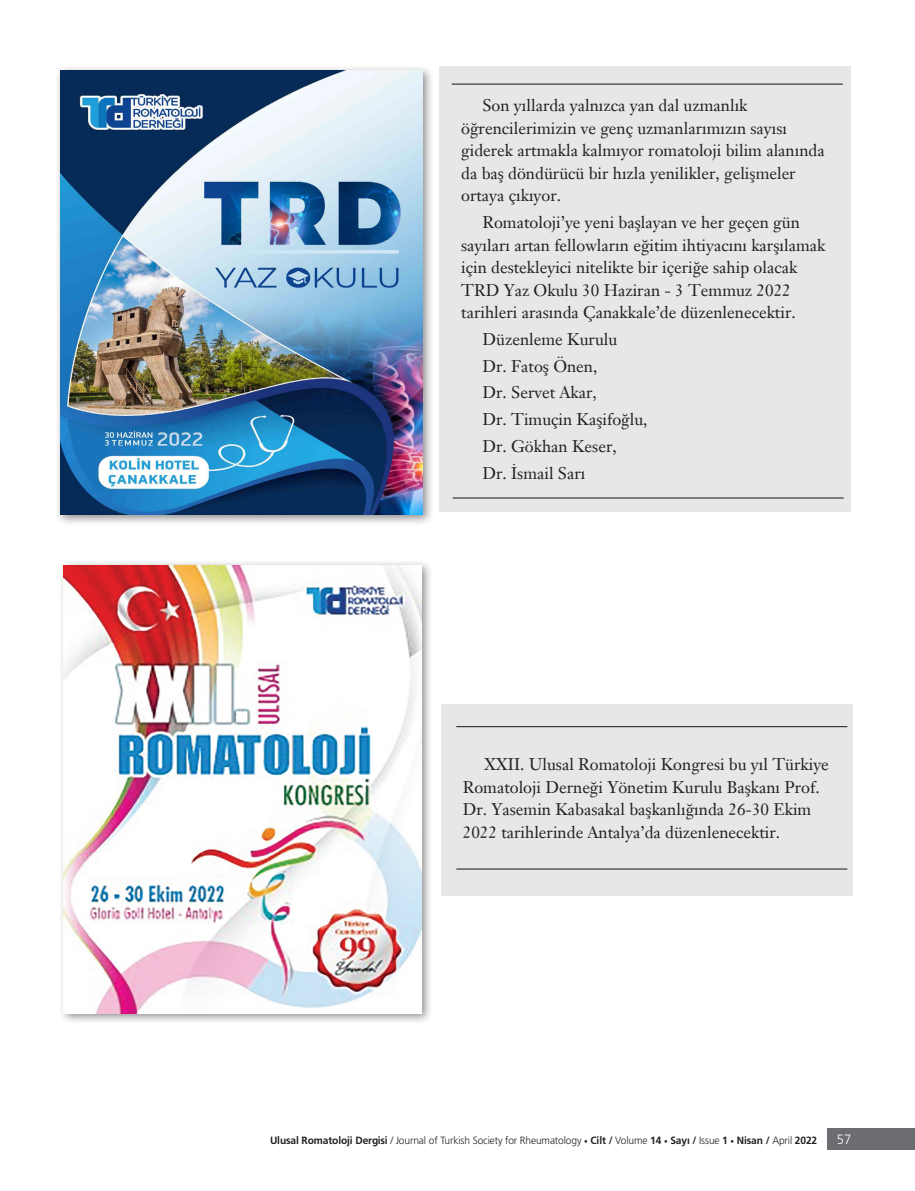
<style>
.page{position:relative;width:915px;height:1191px;background:#fff}
.page>*{position:absolute;margin:0;border:0;box-sizing:border-box;transform-origin:0 0}
.YAZI{font:16.5px/22.5px "Janson Text W04 55 Roman";color:#231f20}
.t1{font:13.5px "Frutiger Light Nr Tr";color:#fff;scale:.95 1}
.t2{font:10.5px "Frutiger Light Nr Tr";letter-spacing:-.01em;color:#231f20}
.s1{font-family:"Frutiger Bold Tr"}
.s2{font-size:7.5px}
</style>
<div class="page">
<div style="left:826px;top:1128px;width:88px;height:21px;background:#6c6d70"></div>
<div style="left:55px;top:65px;width:380px;height:461px;background:#231f20;opacity:.5"></div>
<img style="left:60px;top:70px;width:362px;height:444px">
<div style="left:439px;top:67px;width:411px;height:445px;background:#e6e7e9"></div>
<div style="left:441px;top:704px;width:411px;height:191px;background:#e6e7e9"></div>
<hr style="left:451px;top:84px;width:391px;height:1px;background:#231f20">
<hr style="left:456px;top:726px;width:391px;height:1px;background:#231f20">
<hr style="left:452px;top:497px;width:391px;height:1px;background:#231f20">
<hr style="left:456px;top:868px;width:391px;height:1px;background:#231f20">
<div style="left:58px;top:559px;width:375px;height:466px;background:#231f20;opacity:.5"></div>
<img style="left:64px;top:565px;width:357px;height:448px">
<p class="YAZI" style="left:461px;top:94px;width:365px;text-indent:21px">Son yıllarda yalnızca yan dal uzmanlık öğrencilerimizin ve genç uzmanlarımızın sayısı giderek artmakla kalmıyor romatoloji bilim alanında da baş döndürücü bir hızla yenilikler, gelişmeler ortaya çıkıyor.</p>
<p class="YAZI" style="left:461px;top:211px;width:365px;text-indent:21px">Romatoloji’ye yeni başlayan ve her geçen gün sayıları artan fellowların eğitim ihtiyacını karşılamak için destekleyici nitelikte bir içeriğe sahip olacak TRD Yaz Okulu 30 Haziran - 3 Temmuz 2022 tarihleri arasında Çanakkale’de düzenlenecektir.</p>
<p class="YAZI" style="left:482px;top:328px;width:136px">Düzenleme Kurulu</p>
<p class="YAZI" style="left:482px;top:355px;width:116px">Dr. Fatoş Önen,</p>
<p class="YAZI" style="left:482px;top:381px;width:116px">Dr. Servet Akar,</p>
<p class="YAZI" style="left:482px;top:408px;width:166px">Dr. Timuçin Kaşifoğlu,</p>
<p class="YAZI" style="left:482px;top:435px;width:136px">Dr. Gökhan Keser,</p>
<p class="YAZI" style="left:482px;top:462px;width:104px">Dr. İsmail Sarı</p>
<p class="YAZI" style="left:462px;top:753px;width:367px;text-indent:21px">XXII. Ulusal Romatoloji Kongresi bu yıl Türkiye Romatoloji Derneği Yönetim Kurulu Başkanı Prof.<br>Dr. Yasemin Kabasakal başkanlığında 26-30 Ekim 2022 tarihlerinde Antalya’da düzenlenecektir.</p>
<p class="t2" style="left:270px;top:1134px;width:548px"><span class="s1">Ulusal Romatoloji Dergisi</span> / Journal of Turkish Society for Rheumatology <span class="s2">•</span> <span class="s1">Cilt /</span> Volume <span class="s1">14</span> <span class="s2">•</span> <span class="s1">Sayı /</span> Issue <span class="s1">1</span> <span class="s2">•</span> <span class="s1">Nisan /</span> April <span class="s1">2022</span></p>
<p class="t1" style="left:836px;top:1131px;width:17px">57</p>
</div>
